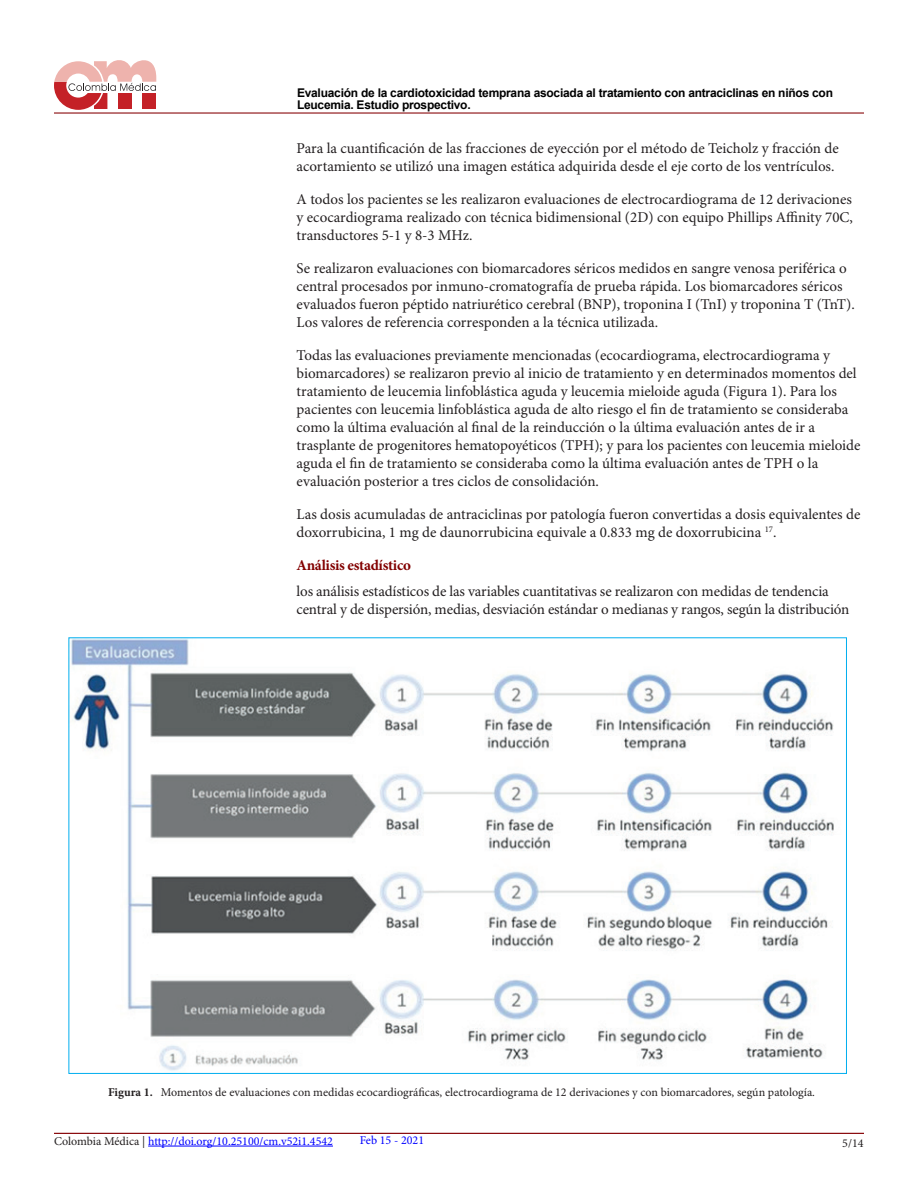
<style>
.page{position:relative;width:918px;height:1188px;background:#fff}
.page>*{position:absolute;margin:0;border:0;box-sizing:border-box;transform-origin:0 0}
.t1{font:15px/18px "Minion Pro";color:#231f20}
.t2{font:700 15px "Minion Pro";letter-spacing:-.02em;color:#820000}
.t3{font:12px "Minion Pro";color:#231f20}
.t4{font:700 12px/12px "Arial";letter-spacing:-.02em;color:#000}
.t5{font:12px "Minion Pro";color:#00f}
.s1{font-weight:700}
.s2{color:#231f20}
</style>
<div class="page">
<hr style="left:54px;top:112px;width:810px;height:2px;background:#8b0d10">
<hr style="left:148px;top:1146px;width:185px;height:1px;background:#00f">
<svg style="left:54px;top:60px;width:102px;height:50px"></svg>
<hr style="left:54px;top:1133px;width:810px;height:1px;background:#8b0d10">
<img style="left:71px;top:640px;width:763px;height:431px">
<p class="t4" style="left:297px;top:87px;width:538px">Evaluación de la cardiotoxicidad temprana asociada al tratamiento con antraciclinas en niños con<br>Leucemia. Estudio prospectivo.</p>
<p class="t1" style="left:297px;top:140px;width:544px">Para la cuantificación de las fracciones de eyección por el método de Teicholz y fracción de acortamiento se utilizó una imagen estática adquirida desde el eje corto de los ventrículos.</p>
<p class="t1" style="left:297px;top:191px;width:558px;text-align:justify">A todos los pacientes se les realizaron evaluaciones de electrocardiograma de 12 derivaciones y ecocardiograma realizado con técnica bidimensional (2D) con equipo Phillips Affinity 70C, transductores 5-1 y 8-3 MHz.</p>
<p class="t1" style="left:297px;top:260px;width:560px">Se realizaron evaluaciones con biomarcadores séricos medidos en sangre venosa periférica o central procesados por inmuno-cromatografía de prueba rápida. Los biomarcadores séricos evaluados fueron péptido natriurético cerebral (BNP), troponina I (TnI) y troponina T (TnT).<br>Los valores de referencia corresponden a la técnica utilizada.</p>
<p class="t1" style="left:297px;top:347px;width:565px">Todas las evaluaciones previamente mencionadas (ecocardiograma, electrocardiograma y biomarcadores) se realizaron previo al inicio de tratamiento y en determinados momentos del tratamiento de leucemia linfoblástica aguda y leucemia mieloide aguda (Figura 1). Para los pacientes con leucemia linfoblástica aguda de alto riesgo el fin de tratamiento se consideraba como la última evaluación al final de la reinducción o la última evaluación antes de ir a trasplante de progenitores hematopoyéticos (TPH); y para los pacientes con leucemia mieloide aguda el fin de tratamiento se consideraba como la última evaluación antes de TPH o la evaluación posterior a tres ciclos de consolidación.</p>
<p class="t1" style="left:297px;top:506px;width:565px">Las dosis acumuladas de antraciclinas por patología fueron convertidas a dosis equivalentes de doxorrubicina, 1 mg de daunorrubicina equivale a 0.833 mg de doxorrubicina <sup>17</sup>.</p>
<p class="t2" style="left:297px;top:554px;width:116px">Análisis estadístico</p>
<p class="t1" style="left:297px;top:583px;width:554px">los análisis estadísticos de las variables cuantitativas se realizaron con medidas de tendencia central y de dispersión, medias, desviación estándar o medianas y rangos, según la distribución</p>
<p class="t3" style="left:108px;top:1085px;width:709px"><span class="s1">Figura 1.</span> Momentos de evaluaciones con medidas ecocardiográficas, electrocardiograma de 12 derivaciones y con biomarcadores, según patología.</p>
<p class="t5" style="left:360px;top:1133px;width:66px">Feb 15 - 2021</p>
<p class="t5" style="left:54px;top:1134px;width:280px"><span class="s2">Colombia Médica |</span> http://doi.org/10.25100/cm.v52i1.4542</p>
<p class="t3" style="left:842px;top:1136px;width:23px">5/14</p>
</div>
